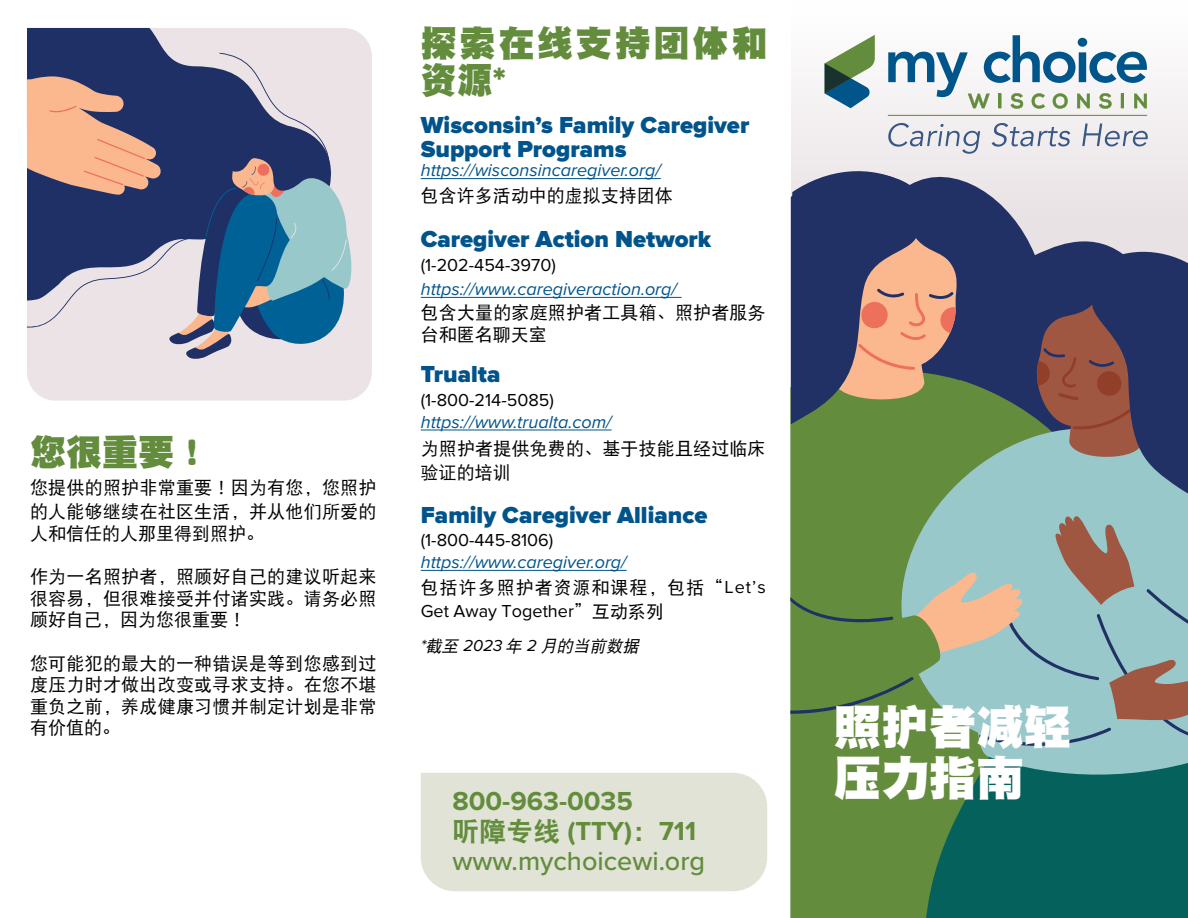
<style>
.page{position:relative;width:1188px;height:918px;background:#fff}
.page>*{position:absolute;margin:0;border:0;box-sizing:border-box;transform-origin:0 0}
.t1{font:47.55px/51px "DF Hei W12";color:#fff}
.t2{font:36px/37.5px "DF Hei W12";letter-spacing:.08em;color:#638c3d}
.t3{font:700 27px/30px "Proxima Nova";color:#638c3d}
.t4{font:900 24px/24px "Proxima Nova";color:#00548b}
.t5{font:18px/21.6px "DF Hei W5";letter-spacing:.015em;color:#000}
.t6{font:italic 18px "Proxima Nova";color:#00548b}
.t7{font:18px "Proxima Nova";color:#000}
.t8{font:18px "DF Hei W5";letter-spacing:.055em;color:#000}
.t9{font:italic 16.5px "DF Hei W5";color:#000}
.s1{font-family:"Proxima Nova";font-weight:900}
.s2{font-family:"Proxima Nova"}
.s3{font-family:"DF Hei W5"}
.s4{font-family:"DF Hei W9";font-weight:400}
.s5{font-weight:500}
</style>
<div class="page">
<svg style="left:791px;top:0;width:397px;height:918px"></svg>
<div style="left:790px;top:757px;width:134px;height:161px;background:#638c3d"></div>
<div style="left:924px;top:782px;width:264px;height:136px;background:#04615c"></div>
<svg style="left:879px;top:757px;width:240px;height:40px;background:#448462"></svg>
<hr style="left:421px;top:178px;width:240px;height:1px;background:#00548b">
<hr style="left:421px;top:297px;width:261px;height:1px;background:#00548b">
<hr style="left:421px;top:430px;width:191px;height:1px;background:#00548b">
<hr style="left:421px;top:570px;width:206px;height:1px;background:#00548b">
<div style="left:421px;top:773px;width:346px;height:118px;background:#e0e3d5"></div>
<div style="left:27px;top:28px;width:345px;height:373px;background:#ece3e6;border-radius:28px"></div>
<svg style="left:27px;top:28px;width:194px;height:25px;fill:#1e3065"></svg>
<svg style="left:27px;top:53px;width:325px;height:306px"></svg>
<svg style="left:825px;top:35px;width:50px;height:73px"></svg>
<svg style="left:888px;top:35px;width:259px;height:74px"></svg>
<svg style="left:790px;top:123px;width:398px;height:634px;background:#808f87"></svg>
<hr style="left:888px;top:115px;width:259px;height:1px;background:#638c3d">
<h2 class="t2" style="left:30px;top:433px;width:181px">您很重要！</h2>
<p class="t5" style="left:30px;top:476px;width:348px;line-height:24px">您提供的照护非常重要！因为有您，您照护的人能够继续在社区生活，并从他们所爱的</p>
<p class="t5" style="left:30px;top:523px;width:235px">人和信任的人那里得到照护。</p>
<p class="t5" style="left:30px;top:566px;width:348px;text-align:justify">作为一名照护者，照顾好自己的建议听起来很容易，但很难接受并付诸实践。请务必照顾好自己，因为您很重要！</p>
<p class="t5" style="left:30px;top:652px;width:348px;text-align:justify">您可能犯的最大的一种错误是等到您感到过度压力时才做出改变或寻求支持。在您不堪重负之前，养成健康习惯并制定计划是非常有价值的。</p>
<h2 class="t2" style="left:421px;top:24px;width:348px">探索在线支持团体和资源<span class="s1">*</span></h2>
<h3 class="t4" style="left:421px;top:114px;width:330px">Wisconsin’s Family Caregiver<br>Support Programs</h3>
<p class="t6" style="left:421px;top:159px;width:242px">https://wisconsincaregiver.org/</p>
<p class="t5" style="left:421px;top:185px;width:253px">包含许多活动中的虚拟支持团体</p>
<h3 class="t4" style="left:421px;top:228px;width:292px">Caregiver Action Network</h3>
<p class="t7" style="left:421px;top:255px;width:137px">(1-202-454-3970)</p>
<p class="t6" style="left:421px;top:278px;width:258px">https://www.caregiveraction.org/</p>
<p class="t5" style="left:421px;top:302px;width:346px">包含大量的家庭照护者工具箱、照护者服务台和匿名聊天室</p>
<h3 class="t4" style="left:421px;top:363px;width:81px">Trualta</h3>
<p class="t7" style="left:421px;top:390px;width:135px">(1-800-214-5085)</p>
<p class="t6" style="left:421px;top:411px;width:192px">https://www.trualta.com/</p>
<p class="t5" style="left:421px;top:437px;width:346px;line-height:24px">为照护者提供免费的、基于技能且经过临床验证的培训</p>
<h3 class="t4" style="left:421px;top:503px;width:288px">Family Caregiver Alliance</h3>
<p class="t7" style="left:421px;top:530px;width:134px">(1-800-445-8106)</p>
<p class="t6" style="left:421px;top:551px;width:207px">https://www.caregiver.org/</p>
<p class="t8" style="left:421px;top:579px;width:346px">包括许多照护者资源和课程，包括“<span class="s2">Let’s</span></p>
<p class="t7" style="left:421px;top:601px;width:245px">Get Away Together<span class="s3">”互动系列</span></p>
<p class="t9" style="left:421px;top:638px;width:223px"><span class="s2">*</span>截至 <span class="s2">2 0 2 3</span> 年 <span class="s2">2</span> 月的当前数据</p>
<h3 class="t3" style="left:452px;top:787px;width:254px">800-963-0035<br><span class="s4">听障专线</span> (TTY)<span class="s4">：</span>711 <span class="s5">www.mychoicewi.org</span></h3>
<h1 class="t1" style="left:834px;top:701px;width:239px">照护者减轻压力指南</h1>
</div>
